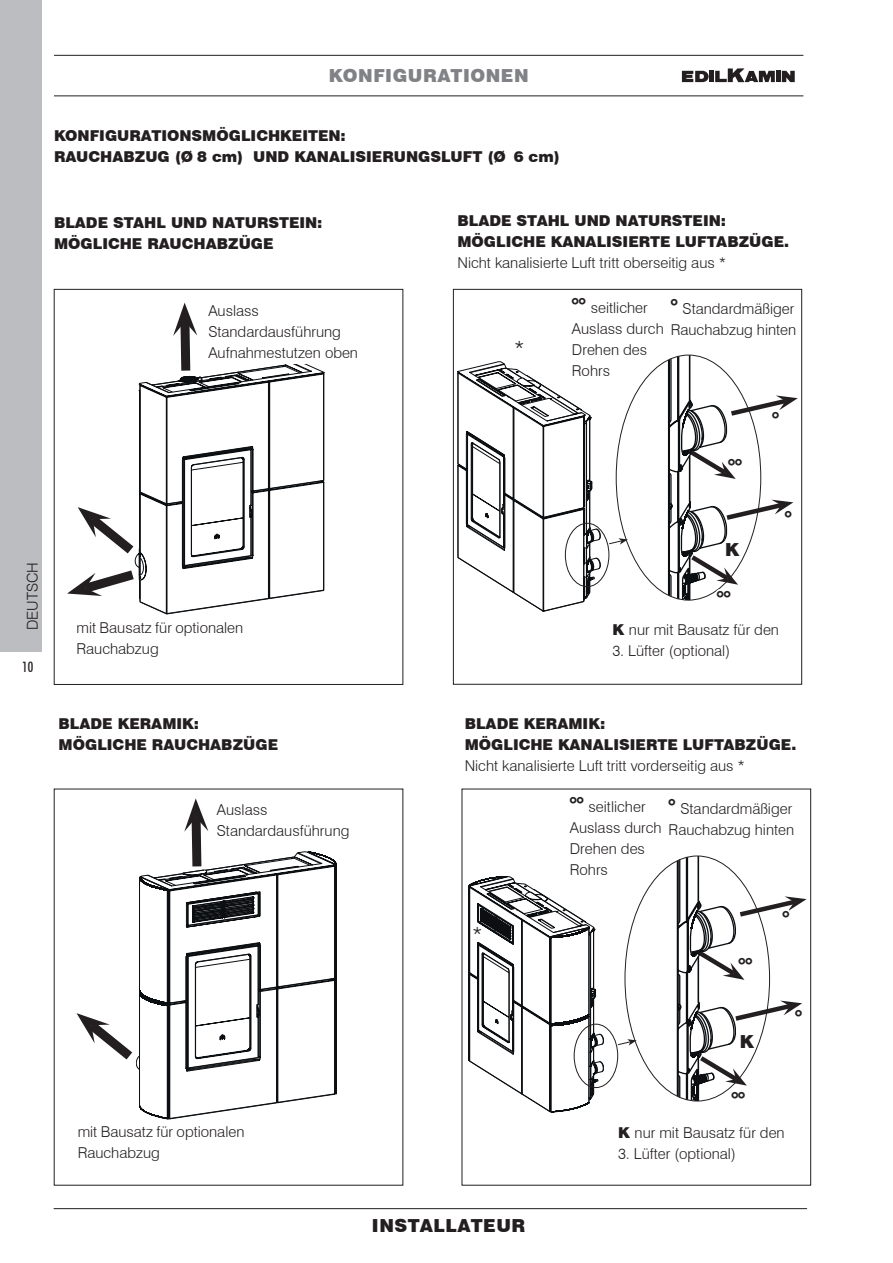
<style>
.page{position:relative;width:893px;height:1263px;background:#fff}
.page>*{position:absolute;margin:0;border:0;box-sizing:border-box;transform-origin:0 0}
.t1{font:900 21px "Swiss 721 BT";color:#231f20}
.t2{font:300 21px "Swiss 721 BT";color:#231f20}
.t3{font:900 18px "Swiss 721 BT";letter-spacing:.03em;color:#808285}
.t4{font:900 18px "Swiss 721 BT";letter-spacing:.03em;color:#231f20}
.t5{font:300 15px/21px "Swiss 721 BT";color:#231f20}
.t6{font:900 15px/21px "Swiss 721 BT";color:#231f20}
.t7{font:500 condensed 14.25px "Futura BT";color:#231f20}
.s1{font-weight:900;font-size:21px}
.s2{font-weight:900}
</style>
<div class="page">
<div style="left:0;top:0;width:42px;height:652px;background:#bcbdc0"></div>
<hr style="left:54px;top:55px;width:749px;height:1px;background:#231f20">
<hr style="left:54px;top:96px;width:749px;height:1px;background:#231f20">
<div style="left:776px;top:71px;width:5px;height:11px;background:#231f20"></div>
<div style="left:709px;top:71px;width:5px;height:11px;background:#231f20"></div>
<svg style="left:682px;top:71px;width:27px;height:11px"></svg>
<svg style="left:715px;top:68px;width:60px;height:14px"></svg>
<svg style="left:782px;top:71px;width:13px;height:11px"></svg>
<hr style="left:54px;top:1208px;width:753px;height:1px;background:#231f20">
<div style="left:54px;top:289px;width:349px;height:396px;border:1px solid #231f20"></div>
<div style="left:453px;top:289px;width:349px;height:395px;border:1px solid #231f20"></div>
<svg style="left:457px;top:354px;width:341px;height:257px"></svg>
<svg style="left:67px;top:302px;width:258px;height:313px"></svg>
<svg style="left:468px;top:855px;width:339px;height:257px"></svg>
<svg style="left:76px;top:798px;width:261px;height:322px"></svg>
<p class="t3" style="left:329px;top:64px;width:201px">KONFIGURATIONEN</p>
<p class="t6" style="left:54px;top:125px;width:507px">KONFIGURATIONSMÖGLICHKEITEN:<br>RAUCHABZUG (Ø 8 cm) UND KANALISIERUNGSLUFT (Ø 6 cm)</p>
<p class="t6" style="left:54px;top:212px;width:270px">BLADE STAHL UND NATURSTEIN:<br>MÖGLICHE RAUCHABZÜGE</p>
<p class="t6" style="left:457px;top:210px;width:333px">BLADE STAHL UND NATURSTEIN:<br>MÖGLICHE KANALISIERTE LUFTABZÜGE.</p>
<p class="t5" style="left:457px;top:252px;width:270px">Nicht kanalisierte Luft tritt oberseitig aus *</p>
<p class="t5" style="left:208px;top:300px;width:151px">Auslass<br>Standardausführung<br>Aufnahmestutzen oben</p>
<h1 class="t2" style="left:514px;top:336px;width:12px">*</h1>
<p class="t5" style="left:572px;top:297px;width:93px"><span class="s1">°°</span> seitlicher<br>Auslass durch<br>Drehen des<br>Rohrs</p>
<p class="t5" style="left:671px;top:298px;width:127px"><span class="s1">°</span> Standardmäßiger<br>Rauchabzug hinten</p>
<h1 class="t1" style="left:772px;top:407px;width:8px">°</h1>
<h1 class="t1" style="left:728px;top:454px;width:15px">°°</h1>
<p class="t5" style="left:22px;top:630px;width:70px;rotate:-90deg">DEUTSCH</p>
<p class="t7" style="left:22px;top:658px;width:12px">10</p>
<p class="t5" style="left:77px;top:617px;width:168px">mit Bausatz für optionalen<br>Rauchabzug</p>
<p class="t4" style="left:725px;top:538px;width:16px">K</p>
<h1 class="t1" style="left:717px;top:585px;width:15px">°°</h1>
<h1 class="t1" style="left:785px;top:506px;width:8px">°</h1>
<p class="t5" style="left:612px;top:619px;width:168px"><span class="s2">K</span> nur mit Bausatz für den</p>
<p class="t5" style="left:612px;top:640px;width:119px">3. Lüfter (optional)</p>
<p class="t6" style="left:59px;top:713px;width:221px">BLADE KERAMIK:<br>MÖGLICHE RAUCHABZÜGE</p>
<p class="t6" style="left:465px;top:713px;width:333px">BLADE KERAMIK:<br>MÖGLICHE KANALISIERTE LUFTABZÜGE.</p>
<p class="t5" style="left:465px;top:755px;width:282px">Nicht kanalisierte Luft tritt vorderseitig aus *</p>
<p class="t5" style="left:217px;top:799px;width:134px">Auslass<br>Standardausführung</p>
<p class="t5" style="left:78px;top:1121px;width:168px">mit Bausatz für optionalen<br>Rauchabzug</p>
<h1 class="t2" style="left:472px;top:922px;width:12px">*</h1>
<p class="t5" style="left:570px;top:796px;width:93px"><span class="s1">°°</span> seitlicher<br>Auslass durch<br>Drehen des<br>Rohrs</p>
<p class="t5" style="left:669px;top:798px;width:127px"><span class="s1">°</span> Standardmäßiger<br>Rauchabzug hinten</p>
<h1 class="t1" style="left:782px;top:906px;width:8px">°</h1>
<h1 class="t1" style="left:738px;top:952px;width:15px">°°</h1>
<p class="t4" style="left:740px;top:1031px;width:16px">K</p>
<h1 class="t1" style="left:731px;top:1086px;width:15px">°°</h1>
<h1 class="t1" style="left:795px;top:1005px;width:8px">°</h1>
<p class="t5" style="left:618px;top:1122px;width:168px"><span class="s2">K</span> nur mit Bausatz für den</p>
<p class="t5" style="left:618px;top:1143px;width:119px">3. Lüfter (optional)</p>
<p class="t4" style="left:372px;top:1215px;width:155px">INSTALLATEUR</p>
</div>
